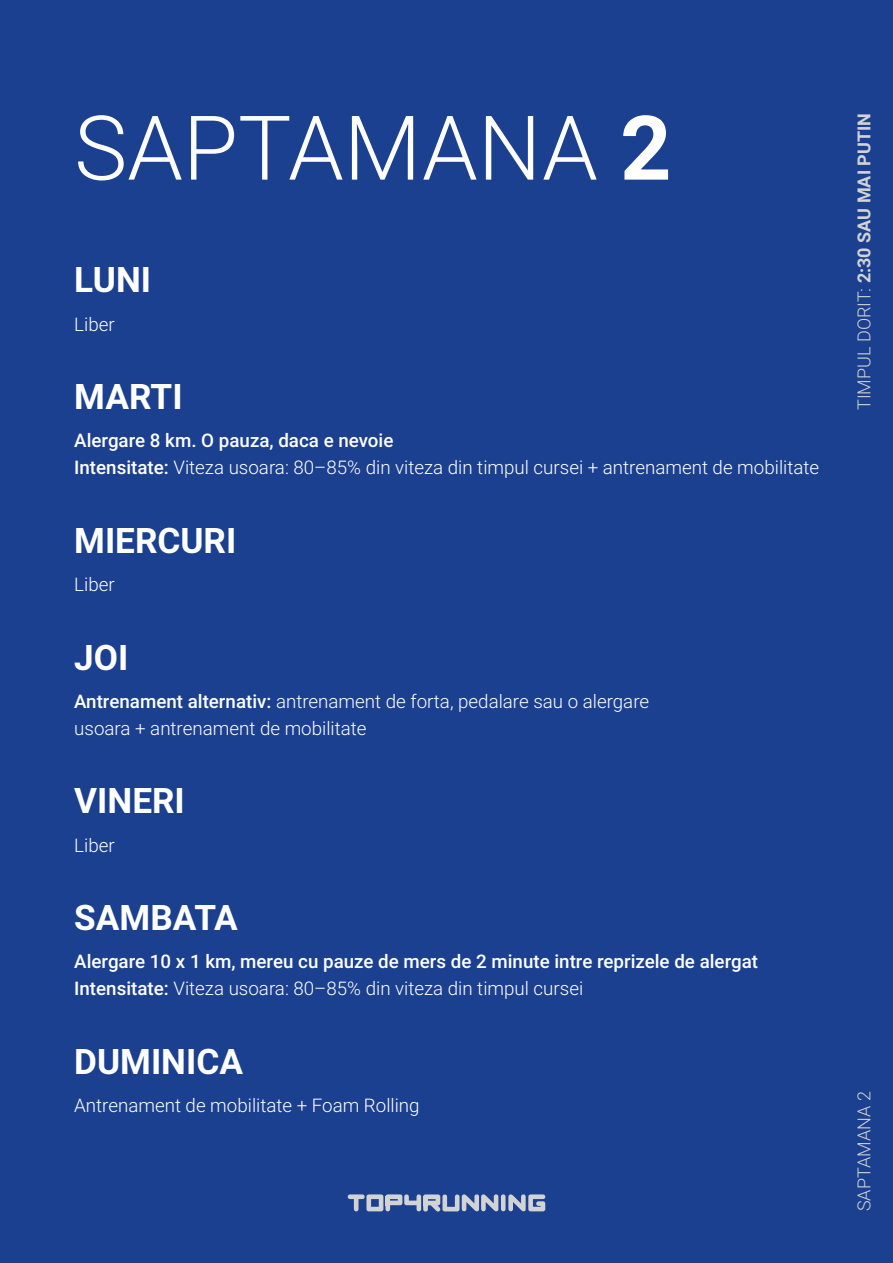
<style>
.page{position:relative;width:893px;height:1263px;background:#1c4090}
.page>*{position:absolute;margin:0;border:0;box-sizing:border-box;transform-origin:0 0}
.t1{font:300 89.4px "Roboto";color:#fff}
.t2{font:700 35.1px "Roboto";color:#fff}
.t3{font:300 18.75px/27px "Roboto";color:#fff}
.t4{font:500 18.75px/27px "Roboto";color:#fff}
.t5{font:700 18px "Roboto";color:#d1d3d4}
.t6{font:300 18px "Roboto";color:#d1d3d4}
.s1{font-weight:700}
.s2{font-weight:500}
.s3{font-weight:300}
</style>
<div class="page">
<svg style="left:348px;top:1194px;width:197px;height:18px"></svg>
<div style="left:385px;top:1197px;width:5px;height:9px;background:#d1d3d4"></div>
<div style="left:423px;top:1197px;width:5px;height:9px;background:#d1d3d4"></div>
<h1 class="t1" style="left:74px;top:85px;width:599px">SAPTAMANA <span class="s1">2</span></h1>
<h2 class="t2" style="left:74px;top:255px;width:78px">LUNI</h2>
<p class="t3" style="left:74px;top:310px;width:42px">Liber</p>
<h2 class="t2" style="left:74px;top:372px;width:110px">MARTI</h2>
<p class="t3" style="left:74px;top:427px;width:746px"><span class="s2">Alergare 8 km. O pauza, daca e nevoie<br>Intensitate:</span> Viteza usoara: 80–85% din viteza din timpul cursei + antrenament de mobilitate</p>
<h2 class="t2" style="left:74px;top:516px;width:164px">MIERCURI</h2>
<p class="t3" style="left:74px;top:570px;width:42px">Liber</p>
<h2 class="t2" style="left:74px;top:633px;width:56px">JOI</h2>
<p class="t3" style="left:74px;top:687px;width:576px"><span class="s2">Antrenament alternativ:</span> antrenament de forta, pedalare sau o alergare usoara + antrenament de mobilitate</p>
<h2 class="t2" style="left:74px;top:776px;width:112px">VINERI</h2>
<p class="t3" style="left:74px;top:831px;width:42px">Liber</p>
<h2 class="t2" style="left:74px;top:893px;width:165px">SAMBATA</h2>
<p class="t4" style="left:74px;top:947px;width:685px">Alergare 10 x 1 km, mereu cu pauze de mers de 2 minute intre reprizele de alergat<br>Intensitate: <span class="s3">Viteza usoara: 80–85% din viteza din timpul cursei</span></p>
<h2 class="t2" style="left:74px;top:1037px;width:170px">DUMINICA</h2>
<p class="t3" style="left:74px;top:1091px;width:347px">Antrenament de mobilitate + Foam Rolling</p>
<p class="t5" style="left:851px;top:410px;width:298px;rotate:-90deg"><span class="s3">TIMPUL DORIT:</span> 2:30 SAU MAI PUTIN</p>
<p class="t6" style="left:851px;top:1211px;width:121px;rotate:-90deg">SAPTAMANA 2</p>
</div>
